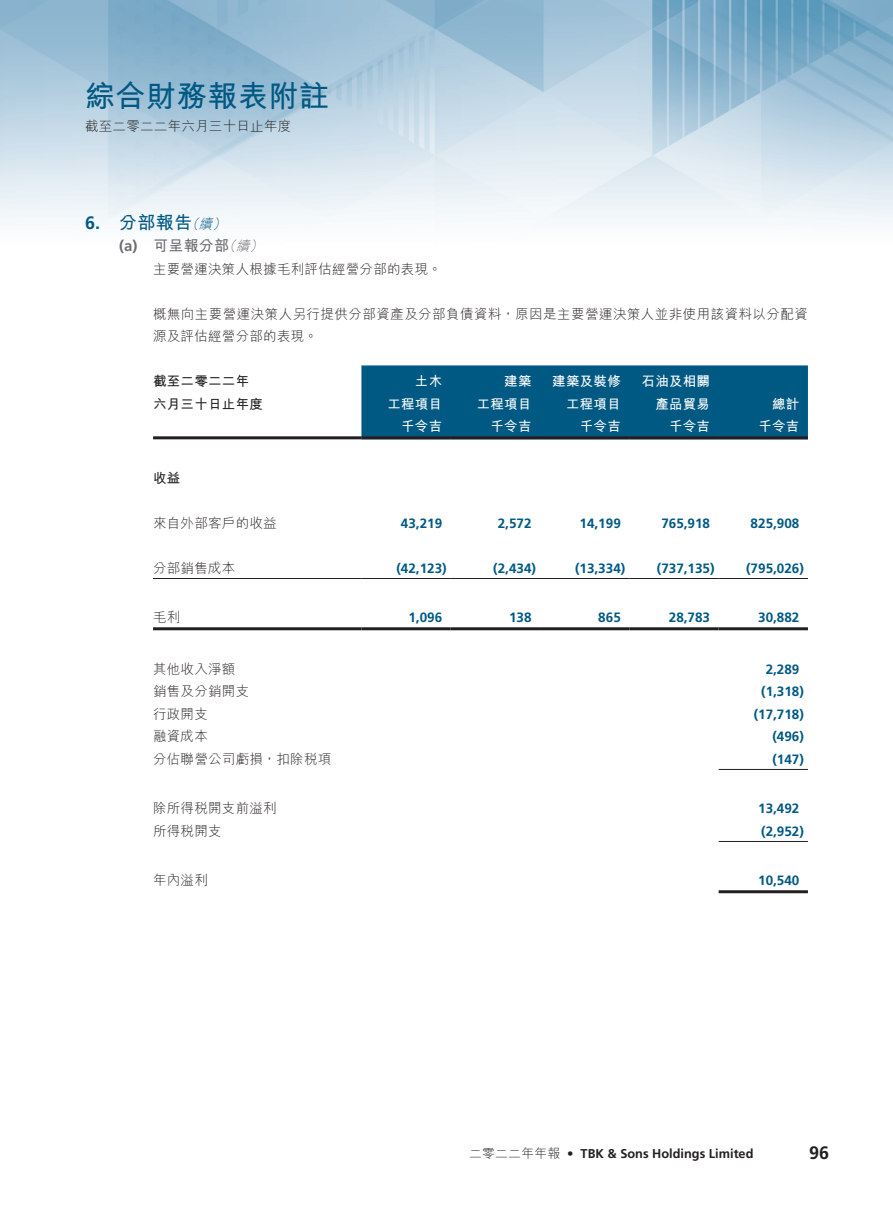
<style>
.page{position:relative;width:893px;height:1212px;background:#fff}
.page>*{position:absolute;margin:0;border:0;box-sizing:border-box;transform-origin:0 0}
.t1{font:700 30px "M Hei HK";letter-spacing:.02em;color:#005983}
._01_H1{font:700 18px "M Hei HK";color:#005983}
.t2{font:700 18px "Frutiger LT Std";color:#231f20}
._01_H1-2{font:700 18px "Frutiger LT Std";color:#005983}
._02_H2{font:700 15px "M Hei HK";letter-spacing:.02em;color:#6c6d70}
._02_H2-2{font:700 15px "Frutiger LT Std";color:#6c6d70}
._50_Table_txt{font:700 13.5px "Frutiger LT Std";color:#005983}
._00_txt{font:300 13.5px/22.5px "M Hei HK";letter-spacing:.035em;color:#231f20}
._50_Table_txt-2{font:300 13.5px "M Hei HK";letter-spacing:.02em;color:#231f20}
._50_Table_txt-3{font:700 13.5px "M Hei HK";letter-spacing:.02em;color:#fff}
._50_Table_txt-4{font:700 13.5px "M Hei HK";letter-spacing:.02em;color:#231f20}
._01_H1-3{font:italic 300 13.5px "M Hei HK";color:#005983}
._02_H2-3{font:italic 300 13.5px "M Hei HK";color:#6c6d70}
.t3{font:700 12.75px "Frutiger LT Std";color:#231f20}
.t4{font:300 12.75px "M Hei HK";letter-spacing:.02em;color:#231f20}
.t5{font:300 12.75px "Frutiger LT Std";color:#231f20}
</style>
<div class="page">
<img style="left:0;top:0;width:893px;height:440px">
<div style="left:361px;top:365px;width:447px;height:71px;background:#005983"></div>
<hr style="left:153px;top:436px;width:208px;height:3px;background:#231f20">
<hr style="left:361px;top:436px;width:90px;height:3px;background:#231f20">
<hr style="left:451px;top:436px;width:89px;height:3px;background:#231f20">
<hr style="left:540px;top:436px;width:89px;height:3px;background:#231f20">
<hr style="left:629px;top:436px;width:90px;height:3px;background:#231f20">
<hr style="left:719px;top:436px;width:89px;height:3px;background:#231f20">
<hr style="left:153px;top:578px;width:208px;height:1px;background:#231f20">
<hr style="left:361px;top:578px;width:90px;height:1px;background:#231f20">
<hr style="left:451px;top:578px;width:89px;height:1px;background:#231f20">
<hr style="left:540px;top:578px;width:89px;height:1px;background:#231f20">
<hr style="left:629px;top:578px;width:90px;height:1px;background:#231f20">
<hr style="left:719px;top:578px;width:89px;height:1px;background:#231f20">
<hr style="left:153px;top:627px;width:208px;height:3px;background:#231f20">
<hr style="left:361px;top:627px;width:90px;height:3px;background:#231f20">
<hr style="left:451px;top:627px;width:89px;height:3px;background:#231f20">
<hr style="left:540px;top:627px;width:89px;height:3px;background:#231f20">
<hr style="left:629px;top:627px;width:90px;height:3px;background:#231f20">
<hr style="left:719px;top:627px;width:89px;height:3px;background:#231f20">
<hr style="left:719px;top:769px;width:89px;height:1px;background:#231f20">
<hr style="left:719px;top:841px;width:89px;height:1px;background:#231f20">
<hr style="left:719px;top:890px;width:89px;height:3px;background:#231f20">
<h1 class="t1" style="left:85px;top:74px;width:246px">綜合財務報表附註</h1>
<p class="_00_txt" style="left:85px;top:114px;width:208px">截至二零二二年六月三十日止年度</p>
<p class="_01_H1-2" style="left:85px;top:212px;width:17px">6.</p>
<p class="_01_H1" style="left:119px;top:209px;width:75px">分部報告</p>
<p class="_01_H1-3" style="left:199px;top:217px;width:18px">續</p>
<p class="_01_H1-3" style="left:185px;top:217px;width:18px">（</p>
<p class="_01_H1-3" style="left:212px;top:217px;width:18px">(</p>
<p class="_02_H2-2" style="left:119px;top:237px;width:20px">)a(</p>
<p class="_02_H2" style="left:153px;top:235px;width:78px">可呈報分部</p>
<p class="_02_H2-3" style="left:236px;top:239px;width:18px">續</p>
<p class="_02_H2-3" style="left:222px;top:239px;width:18px">（</p>
<p class="_02_H2-3" style="left:249px;top:239px;width:18px">(</p>
<p class="_00_txt" style="left:153px;top:257px;width:290px">主要營運決策人根據毛利評估經營分部的表現。</p>
<p class="_00_txt" style="left:153px;top:302px;width:656px">概無向主要營運決策人另行提供分部資產及分部負債資料，原因是主要營運決策人並非使用該資料以分配資源及評估經營分部的表現。</p>
<p class="_50_Table_txt-4" style="left:153px;top:371px;width:98px">截至二零二二年</p>
<p class="_50_Table_txt-4" style="left:153px;top:394px;width:111px">六月三十日止年度</p>
<p class="_50_Table_txt-3" style="left:552px;top:371px;width:70px">建築及裝修</p>
<p class="_50_Table_txt-3" style="left:566px;top:394px;width:56px">工程項目</p>
<p class="_50_Table_txt-3" style="left:504px;top:371px;width:29px">建築</p>
<p class="_50_Table_txt-3" style="left:477px;top:394px;width:56px">工程項目</p>
<p class="_50_Table_txt-3" style="left:641px;top:371px;width:70px">石油及相關</p>
<p class="_50_Table_txt-3" style="left:415px;top:371px;width:29px">土木</p>
<p class="_50_Table_txt-3" style="left:387px;top:394px;width:56px">工程項目</p>
<p class="_50_Table_txt-3" style="left:772px;top:394px;width:29px">總計</p>
<p class="_50_Table_txt-3" style="left:655px;top:394px;width:56px">產品貿易</p>
<p class="_50_Table_txt-3" style="left:401px;top:416px;width:43px">千令吉</p>
<p class="_50_Table_txt-3" style="left:490px;top:416px;width:43px">千令吉</p>
<p class="_50_Table_txt-3" style="left:580px;top:416px;width:43px">千令吉</p>
<p class="_50_Table_txt-3" style="left:669px;top:416px;width:43px">千令吉</p>
<p class="_50_Table_txt-3" style="left:758px;top:416px;width:43px">千令吉</p>
<p class="_50_Table_txt-4" style="left:153px;top:468px;width:29px">收益</p>
<p class="_50_Table_txt-2" style="left:153px;top:516px;width:125px">來自外部客戶的收益</p>
<p class="_50_Table_txt" style="left:401px;top:515px;width:43px">43,219</p>
<p class="_50_Table_txt" style="left:498px;top:515px;width:35px">2,572</p>
<p class="_50_Table_txt" style="left:579px;top:515px;width:43px">14,199</p>
<p class="_50_Table_txt" style="left:661px;top:515px;width:50px">765,918</p>
<p class="_50_Table_txt" style="left:751px;top:515px;width:50px">825,908</p>
<p class="_50_Table_txt-2" style="left:153px;top:561px;width:84px">分部銷售成本</p>
<p class="_50_Table_txt" style="left:396px;top:560px;width:52px">)42,123(</p>
<p class="_50_Table_txt" style="left:493px;top:560px;width:44px">)2,434(</p>
<p class="_50_Table_txt" style="left:575px;top:560px;width:52px">)13,334(</p>
<p class="_50_Table_txt" style="left:657px;top:560px;width:59px">)737,135(</p>
<p class="_50_Table_txt" style="left:746px;top:560px;width:59px">)795,026(</p>
<p class="_50_Table_txt-2" style="left:153px;top:610px;width:29px">毛利</p>
<p class="_50_Table_txt" style="left:408px;top:609px;width:35px">1,096</p>
<p class="_50_Table_txt" style="left:509px;top:609px;width:24px">138</p>
<p class="_50_Table_txt" style="left:598px;top:609px;width:24px">865</p>
<p class="_50_Table_txt" style="left:669px;top:609px;width:43px">28,783</p>
<p class="_50_Table_txt" style="left:758px;top:609px;width:43px">30,882</p>
<p class="_50_Table_txt-2" style="left:153px;top:662px;width:84px">其他收入淨額</p>
<p class="_50_Table_txt" style="left:766px;top:661px;width:35px">2,289</p>
<p class="_50_Table_txt-2" style="left:153px;top:684px;width:98px">銷售及分銷開支</p>
<p class="_50_Table_txt" style="left:761px;top:683px;width:44px">)1,318(</p>
<p class="_50_Table_txt-2" style="left:153px;top:707px;width:56px">行政開支</p>
<p class="_50_Table_txt" style="left:754px;top:706px;width:52px">)17,718(</p>
<p class="_50_Table_txt-2" style="left:153px;top:729px;width:56px">融資成本</p>
<p class="_50_Table_txt" style="left:772px;top:728px;width:33px">)496(</p>
<p class="_50_Table_txt-2" style="left:153px;top:752px;width:180px">分佔聯營公司虧損，扣除稅項</p>
<p class="_50_Table_txt" style="left:772px;top:751px;width:33px">)147(</p>
<p class="_50_Table_txt-2" style="left:153px;top:801px;width:125px">除所得稅開支前溢利</p>
<p class="_50_Table_txt" style="left:758px;top:800px;width:43px">13,492</p>
<p class="_50_Table_txt-2" style="left:153px;top:824px;width:70px">所得稅開支</p>
<p class="_50_Table_txt" style="left:761px;top:823px;width:44px">)2,952(</p>
<p class="_50_Table_txt-2" style="left:153px;top:873px;width:56px">年內溢利</p>
<p class="_50_Table_txt" style="left:758px;top:872px;width:43px">10,540</p>
<p class="t4" style="left:469px;top:1147px;width:92px">二零二二年年報</p>
<p class="t5" style="left:567px;top:1146px;width:8px">•</p>
<p class="t3" style="left:581px;top:1146px;width:174px">TBK &amp; Sons Holdings Limited</p>
<h2 class="t2" style="left:809px;top:1142px;width:22px">96</h2>
</div>
